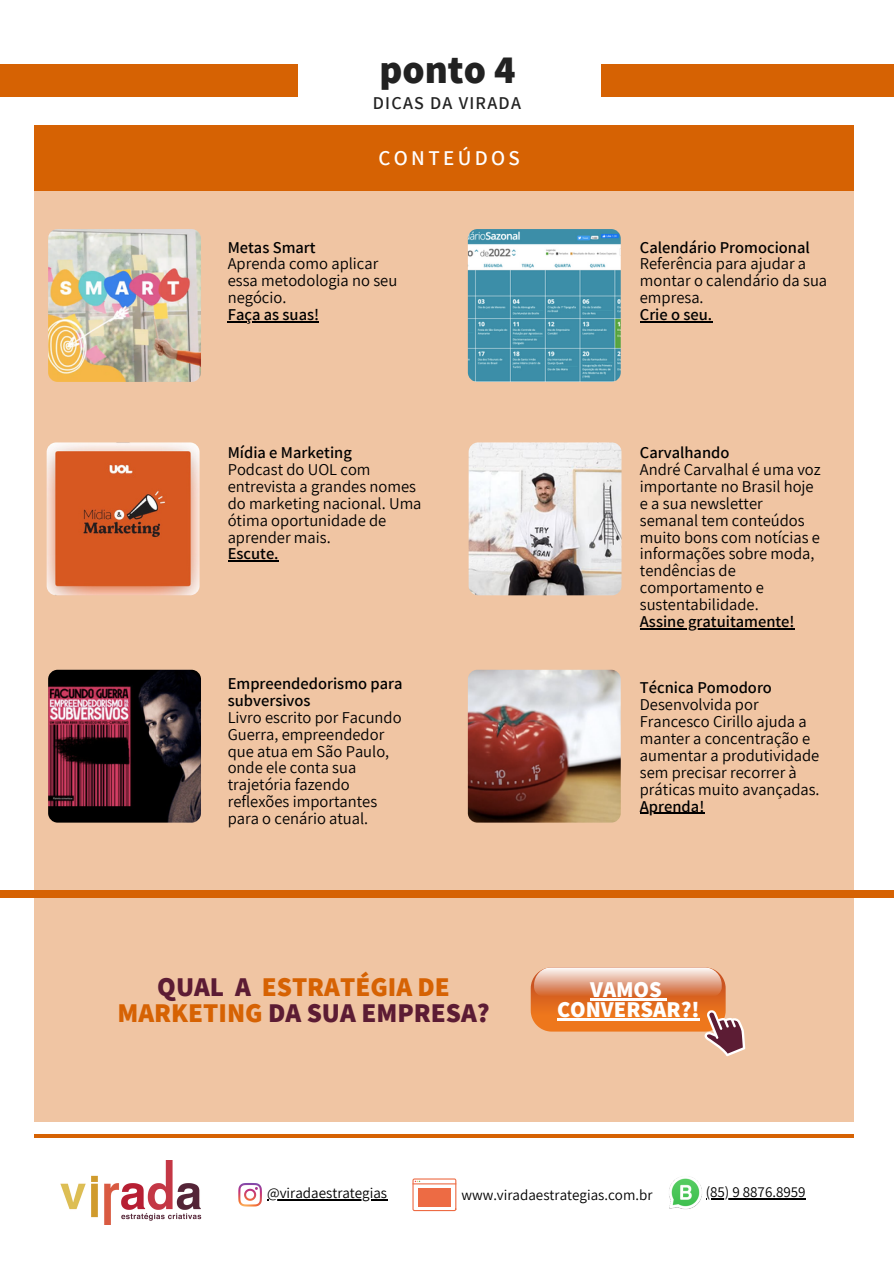
<style>
.page{position:relative;width:894px;height:1264px;background:#fff}
.page>*{position:absolute;margin:0;border:0;box-sizing:border-box;transform-origin:0 0}
.t1{font:800 39.75px "Assistant";color:#222}
.t2{font:800 27px/26px "Assistant";color:#d66203;text-align:center}
.t3{font:800 22.5px "Assistant";color:#fff}
.t4{font:600 21px "Assistant";letter-spacing:.16em;color:#fff}
.t5{font:600 18px "Assistant";letter-spacing:.07em;color:#222}
.t6{font:16.5px/17px "Assistant";color:#000}
.t7{font:600 16.5px/17px "Assistant";color:#000}
.t8{font:15px "Assistant";color:#000}
.s1{color:#5c1c34}
</style>
<div class="page">
<div style="left:0;top:64px;width:298px;height:33px;background:#d66203"></div>
<div style="left:601px;top:64px;width:292px;height:33px;background:#d66203"></div>
<hr style="left:35px;top:1134px;width:818px;height:4px;background:#d66203">
<div style="left:35px;top:136px;width:818px;height:985px;background:#f0c5a3"></div>
<div style="left:35px;top:125px;width:818px;height:65px;background:#d66203"></div>
<svg style="left:238px;top:1183px;width:24px;height:23px"></svg>
<img style="left:60px;top:1160px;width:141px;height:64px">
<img style="left:669px;top:1177px;width:33px;height:32px">
<svg style="left:412px;top:1178px;width:44px;height:33px"></svg>
<div style="left:418px;top:1187px;width:32px;height:19px;background:#ed6b44"></div>
<img style="left:48px;top:229px;width:153px;height:153px;border-radius:10px">
<img style="left:47px;top:442px;width:152px;height:153px;border-radius:10px">
<img style="left:467px;top:229px;width:153px;height:153px;border-radius:10px">
<img style="left:468px;top:442px;width:153px;height:153px;border-radius:10px">
<img style="left:48px;top:669px;width:153px;height:153px;border-radius:10px">
<img style="left:467px;top:669px;width:153px;height:153px;border-radius:10px">
<div style="left:0;top:890px;width:893px;height:8px;background:#d66203"></div>
<hr style="left:228px;top:560px;width:50px;height:1px;background:#000">
<hr style="left:267px;top:1199px;width:120px;height:1px;background:#000">
<hr style="left:705px;top:1198px;width:100px;height:1px;background:#000">
<hr style="left:639px;top:628px;width:155px;height:1px;background:#000">
<hr style="left:228px;top:321px;width:91px;height:1px;background:#000">
<hr style="left:639px;top:321px;width:73px;height:1px;background:#000">
<hr style="left:639px;top:812px;width:65px;height:1px;background:#000">
<svg style="left:530px;top:967px;width:216px;height:90px"></svg>
<hr style="left:557px;top:1018px;width:142px;height:2px;background:#fff">
<p class="t1" style="left:379px;top:43px;width:137px">ponto 4</p>
<p class="t5" style="left:372px;top:91px;width:150px">DICAS DA VIRADA</p>
<p class="t4" style="left:378px;top:144px;width:143px">CONTEÚDOS</p>
<p class="t7" style="left:228px;top:238px;width:89px">Metas Smart</p>
<p class="t6" style="left:228px;top:255px;width:171px">Aprenda como aplicar essa metodologia no seu negócio.</p>
<p class="t7" style="left:228px;top:305px;width:93px">Faça as suas!</p>
<p class="t7" style="left:228px;top:443px;width:126px">Mídia e Marketing</p>
<p class="t6" style="left:228px;top:460px;width:195px">Podcast do UOL com entrevista a grandes nomes do marketing nacional. Uma ótima oportunidade de aprender mais.</p>
<p class="t7" style="left:228px;top:545px;width:52px">Escute.</p>
<p class="t7" style="left:228px;top:674px;width:176px">Empreendedorismo para subversivos</p>
<p class="t6" style="left:228px;top:708px;width:175px">Livro escrito por Facundo<br>Guerra, empreendedor que atua em São Paulo, onde ele conta sua trajetória fazendo reflexões importantes para o cenário atual.</p>
<p class="t7" style="left:639px;top:238px;width:171px">Calendário Promocional</p>
<p class="t6" style="left:639px;top:255px;width:189px">Referência para ajudar a montar o calendário da sua empresa.</p>
<p class="t7" style="left:639px;top:305px;width:74px">Crie o seu.</p>
<p class="t7" style="left:639px;top:443px;width:91px">Carvalhando</p>
<p class="t6" style="left:639px;top:460px;width:182px">André Carvalhal é uma voz importante no Brasil hoje e a sua newsletter semanal tem conteúdos muito bons com notícias e informações sobre moda, tendências de comportamento e sustentabilidade.</p>
<p class="t7" style="left:639px;top:612px;width:156px">Assine gratuitamente!</p>
<p class="t7" style="left:639px;top:678px;width:134px">Técnica Pomodoro</p>
<p class="t6" style="left:639px;top:695px;width:181px">Desenvolvida por<br>Francesco Cirillo ajuda a manter a concentração e aumentar a produtividade sem precisar recorrer à práticas muito avançadas.</p>
<p class="t7" style="left:639px;top:797px;width:66px">Aprenda!</p>
<p class="t2" style="left:117px;top:973px;width:374px"><span class="s1">QUAL A</span> ESTRATÉGIA DE<br>MARKETING <span class="s1">DA SUA EMPRESA?</span></p>
<p class="t3" style="left:590px;top:974px;width:73px">VAMOS</p>
<p class="t3" style="left:557px;top:994px;width:144px">CONVERSAR?!</p>
<p class="t8" style="left:267px;top:1182px;width:121px">@viradaestrategias</p>
<p class="t8" style="left:461px;top:1185px;width:192px">www.viradaestrategias.com.br</p>
<p class="t8" style="left:705px;top:1181px;width:101px">(85) 9 8876.8959</p>
</div>
